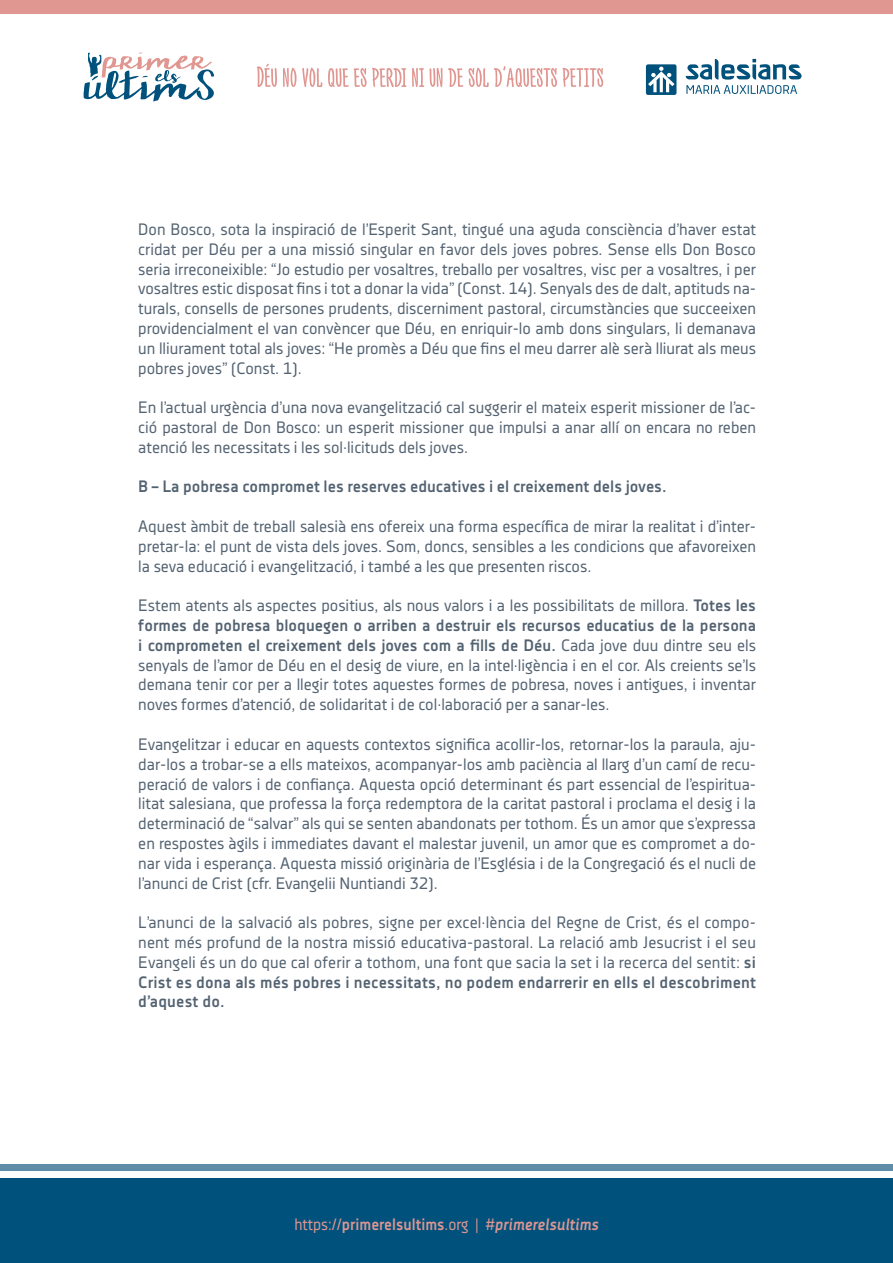
<style>
.page{position:relative;width:893px;height:1263px;background:#fff}
.page>*{position:absolute;margin:0;border:0;box-sizing:border-box;transform-origin:0 0}
.t1{font:16.5px/19.8px "Decima Nova Pro";color:#536271;text-align:justify}
.t2{font:700 16.5px "Decima Nova Pro";color:#536271}
.t3{font:700 16.5px "Decima Nova Pro";color:#e09691;scale:.95 1}
.s1{font-weight:700}
.s2{font-weight:400}
.s3{font-weight:400;font-style:italic}
.s4{font-style:italic}
</style>
<div class="page">
<div style="left:0;top:1179px;width:893px;height:84px;background:#00527d"></div>
<div style="left:0;top:0;width:893px;height:14px;background:#e09691"></div>
<div style="left:0;top:1164px;width:893px;height:7px;background:#5f8ca7"></div>
<svg style="left:84px;top:53px;width:130px;height:48px"></svg>
<svg style="left:257px;top:64px;width:346px;height:24px"></svg>
<div style="left:646px;top:64px;width:30px;height:31px;background:#00527d;border-radius:2px"></div>
<svg style="left:648px;top:67px;width:26px;height:25px"></svg>
<svg style="left:686px;top:59px;width:115px;height:35px"></svg>
<p class="t1" style="left:138px;top:220px;width:619px">Don Bosco, sota la inspiració de l’Esperit Sant, tingué una aguda consciència d’haver estat cridat per Déu per a una missió singular en favor dels joves pobres. Sense ells Don Bosco seria irreconeixible: “Jo estudio per vosaltres, treballo per vosaltres, visc per a vosaltres, i per vosaltres estic disposat fins i tot a donar la vida” (Const. 14). Senyals des de dalt, aptituds na&shy;turals, consells de persones prudents, discerniment pastoral, circumstàncies que succeeixen providencialment el van convèncer que Déu, en enriquir-lo amb dons singulars, li demanava un lliurament total als joves: “He promès a Déu que fins el meu darrer alè serà lliurat als meus pobres joves” (Const. 1).</p>
<p class="t1" style="left:138px;top:398px;width:619px">En l’actual urgència d’una nova evangelització cal suggerir el mateix esperit missioner de l’ac&shy;ció pastoral de Don Bosco: un esperit missioner que impulsi a anar allí on encara no reben atenció les necessitats i les sol·licituds dels joves.</p>
<p class="t2" style="left:138px;top:477px;width:530px">B – La pobresa compromet les reserves educatives i el creixement dels joves.</p>
<p class="t1" style="left:138px;top:517px;width:619px">Aquest àmbit de treball salesià ens ofereix una forma específica de mirar la realitat i d’inter&shy;pretar-la: el punt de vista dels joves. Som, doncs, sensibles a les condicions que afavoreixen la seva educació i evangelització, i també a les que presenten riscos.</p>
<p class="t1" style="left:138px;top:596px;width:619px">Estem atents als aspectes positius, als nous valors i a les possibilitats de millora. <span class="s1">Totes les formes de pobresa bloquegen o arriben a destruir els recursos educatius de la persona i comprometen el creixement dels joves com a fills de Déu.</span> Cada jove duu dintre seu els senyals de l’amor de Déu en el desig de viure, en la intel·ligència i en el cor. Als creients se’ls demana tenir cor per a llegir totes aquestes formes de pobresa, noves i antigues, i inventar noves formes d’atenció, de solidaritat i de col·laboració per a sanar-les.</p>
<p class="t1" style="left:138px;top:734px;width:619px">Evangelitzar i educar en aquests contextos significa acollir-los, retornar-los la paraula, aju&shy;dar-los a trobar-se a ells mateixos, acompanyar-los amb paciència al llarg d’un camí de recu&shy;peració de valors i de confiança. Aquesta opció determinant és part essencial de l’espiritua&shy;litat salesiana, que professa la força redemptora de la caritat pastoral i proclama el desig i la determinació de “salvar” als qui se senten abandonats per tothom. És un amor que s’expressa en respostes àgils i immediates davant el malestar juvenil, un amor que es compromet a do&shy;nar vida i esperança. Aquesta missió originària de l’Església i de la Congregació és el nucli de l’anunci de Crist (cfr. Evangelii Nuntiandi 32).</p>
<p class="t1" style="left:138px;top:913px;width:619px">L’anunci de la salvació als pobres, signe per excel·lència del Regne de Crist, és el compo&shy;nent més profund de la nostra missió educativa-pastoral. La relació amb Jesucrist i el seu Evangeli és un do que cal oferir a tothom, una font que sacia la set i la recerca del sentit: <span class="s1">si Crist es dona als més pobres i necessitats, no podem endarrerir en ells el descobriment d’aquest do.</span></p>
<p class="t3" style="left:294px;top:1214px;width:322px"><span class="s2">https://</span>primerelsultims<span class="s2">.org |</span> <span class="s3">#</span><span class="s4">primerelsultims</span></p>
</div>
